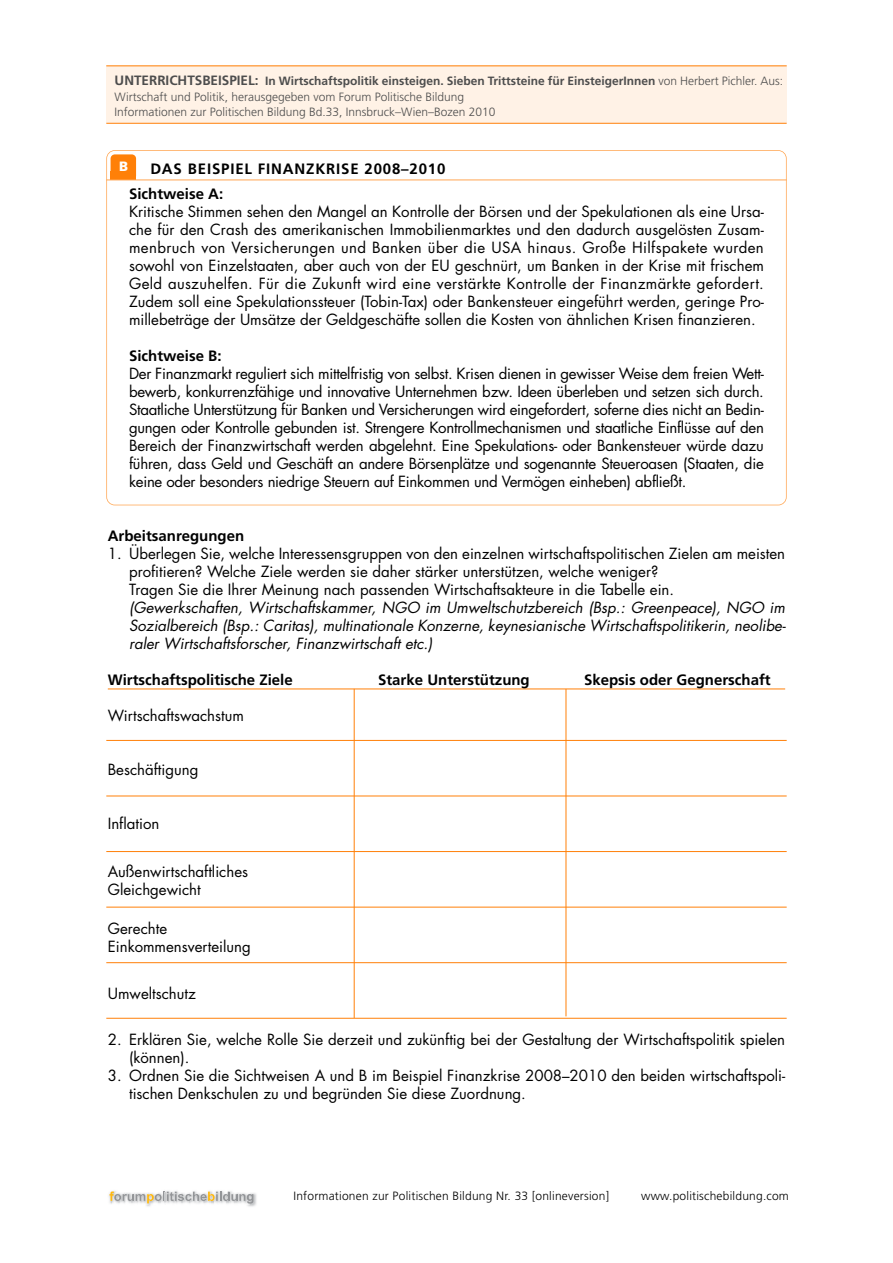
<style>
.page{position:relative;width:893px;height:1263px;background:#fff}
.page>*{position:absolute;margin:0;border:0;box-sizing:border-box;transform-origin:0 0}
.t1{font:15px/18px "Futura";color:#000}
.t2{font:italic 15px/18px "Futura";color:#000;text-align:justify}
.t3{font:700 15px "Frutiger";color:#000}
.t4{font:700 15px "Frutiger";letter-spacing:.055em;color:#000}
.t5{font:900 13.5px "Frutiger";color:#fff}
.t6{font:300 12px/15.5px "Frutiger";color:#4d4d4d}
.t7{font:300 12px "Frutiger";letter-spacing:.02em;color:#000}
.s1{font-weight:700;font-size:13.5px}
.s2{font-weight:700}
</style>
<div class="page">
<img style="left:247px;top:1193px;width:10px;height:14px">
<svg style="left:109px;top:1191px;width:144px;height:14px"></svg>
<div style="left:106px;top:150px;width:681px;height:355px;border:2px solid #ffa652;border-radius:8px"></div>
<div style="left:111px;top:154px;width:25px;height:26px;background:#ff8008;border-radius:4px"></div>
<div style="left:111px;top:171px;width:25px;height:9px;background:#ff8008"></div>
<hr style="left:108px;top:688px;width:677px;height:1px;background:#ff8008">
<hr style="left:354px;top:689px;width:1px;height:329px;background:#ff8008">
<hr style="left:566px;top:689px;width:1px;height:327px;background:#ff8008">
<hr style="left:106px;top:180px;width:681px;height:1px;background:#ffa652">
<hr style="left:106px;top:740px;width:681px;height:1px;background:#ff8008">
<hr style="left:106px;top:796px;width:681px;height:1px;background:#ff8008">
<hr style="left:106px;top:851px;width:681px;height:1px;background:#ff8008">
<hr style="left:106px;top:907px;width:681px;height:1px;background:#ff8008">
<hr style="left:106px;top:962px;width:681px;height:1px;background:#ff8008">
<hr style="left:106px;top:1018px;width:681px;height:1px;background:#ff8008">
<div style="left:106px;top:66px;width:681px;height:57px;background:#fff2e6"></div>
<hr style="left:106px;top:123px;width:681px;height:1px;background:#ff8008">
<hr style="left:106px;top:65px;width:681px;height:1px;background:#ff8008">
<p class="t6" style="left:115px;top:74px;width:670px"><span class="s1">UNTERRICHTSBEISPIEL:</span> <span class="s2">In Wirtschaftspolitik einsteigen. Sieben Trittsteine für EinsteigerInnen</span> von Herbert Pichler. Aus:<br>Wirtschaft und Politik, herausgegeben vom Forum Politische Bildung<br>Informationen zur Politischen Bildung Bd.33, Innsbruck–Wien–Bozen 2010</p>
<p class="t5" style="left:119px;top:161px;width:11px">B</p>
<p class="t4" style="left:150px;top:162px;width:297px">DAS BEISPIEL FINANZKRISE 2008–2010</p>
<p class="t3" style="left:129px;top:188px;width:96px">Sichtweise A:</p>
<p class="t1" style="left:129px;top:204px;width:636px;text-align:justify">Kritische Stimmen sehen den Mangel an Kontrolle der Börsen und der Spekulationen als eine Ursa&shy;che für den Crash des amerikanischen Immobilienmarktes und den dadurch ausgelösten Zusam&shy;menbruch von Versicherungen und Banken über die USA hinaus. Große Hilfspakete wurden sowohl von Einzelstaaten, aber auch von der EU geschnürt, um Banken in der Krise mit frischem Geld auszuhelfen. Für die Zukunft wird eine verstärkte Kontrolle der Finanzmärkte gefordert.<br>Zudem soll eine Spekulationssteuer (Tobin-Tax) oder Bankensteuer eingeführt werden, geringe Pro&shy;millebeträge der Umsätze der Geldgeschäfte sollen die Kosten von ähnlichen Krisen finanzieren.</p>
<p class="t3" style="left:129px;top:350px;width:94px">Sichtweise B:</p>
<p class="t1" style="left:129px;top:366px;width:636px;text-align:justify">Der Finanzmarkt reguliert sich mittelfristig von selbst. Krisen dienen in gewisser Weise dem freien Wett&shy;bewerb, konkurrenzfähige und innovative Unternehmen bzw. Ideen überleben und setzen sich durch.<br>Staatliche Unterstützung für Banken und Versicherungen wird eingefordert, soferne dies nicht an Bedin&shy;gungen oder Kontrolle gebunden ist. Strengere Kontrollmechanismen und staatliche Einflüsse auf den Bereich der Finanzwirtschaft werden abgelehnt. Eine Spekulations- oder Bankensteuer würde dazu führen, dass Geld und Geschäft an andere Börsenplätze und sogenannte Steueroasen (Staaten, die keine oder besonders niedrige Steuern auf Einkommen und Vermögen einheben) abfließt.</p>
<p class="t3" style="left:108px;top:530px;width:138px">Arbeitsanregungen</p>
<p class="t1" style="left:129px;top:546px;width:658px;text-indent:-21px">1. Überlegen Sie, welche Interessensgruppen von den einzelnen wirtschaftspolitischen Zielen am meisten profitieren? Welche Ziele werden sie daher stärker unterstützen, welche weniger?<br>Tragen Sie die Ihrer Meinung nach passenden Wirtschaftsakteure in die Tabelle ein.</p>
<p class="t2" style="left:129px;top:600px;width:660px">(Gewerkschaften, Wirtschaftskammer, NGO im Umweltschutzbereich (Bsp.: Greenpeace), NGO im Sozialbereich (Bsp.: Caritas), multinationale Konzerne, keynesianische Wirtschaftspolitikerin, neolibe&shy;raler Wirtschaftsforscher, Finanzwirtschaft etc.)</p>
<p class="t3" style="left:108px;top:674px;width:186px">Wirtschaftspolitische Ziele</p>
<p class="t3" style="left:378px;top:674px;width:153px">Starke Unterstützung</p>
<p class="t3" style="left:584px;top:674px;width:188px">Skepsis oder Gegnerschaft</p>
<p class="t1" style="left:108px;top:708px;width:138px">Wirtschaftswachstum</p>
<p class="t1" style="left:108px;top:762px;width:92px">Beschäftigung</p>
<p class="t1" style="left:108px;top:816px;width:53px">Inflation</p>
<p class="t1" style="left:108px;top:864px;width:142px">Außenwirtschaftliches<br>Gleichgewicht</p>
<p class="t1" style="left:108px;top:921px;width:145px">Gerechte<br>Einkommensverteilung</p>
<p class="t1" style="left:108px;top:986px;width:90px">Umweltschutz</p>
<p class="t1" style="left:129px;top:1032px;width:658px;text-indent:-21px">2. Erklären Sie, welche Rolle Sie derzeit und zukünftig bei der Gestaltung der Wirtschaftspolitik spielen (können).</p>
<p class="t1" style="left:129px;top:1068px;width:658px;text-indent:-21px">3. Ordnen Sie die Sichtweisen A und B im Beispiel Finanzkrise 2008–2010 den beiden wirtschaftspoli&shy;tischen Denkschulen zu und begründen Sie diese Zuordnung.</p>
<p class="t7" style="left:293px;top:1191px;width:317px">Informationen zur Politischen Bildung Nr. 33 [onlineversion]</p>
<p class="t7" style="left:641px;top:1191px;width:149px">www.politischebildung.com</p>
</div>
